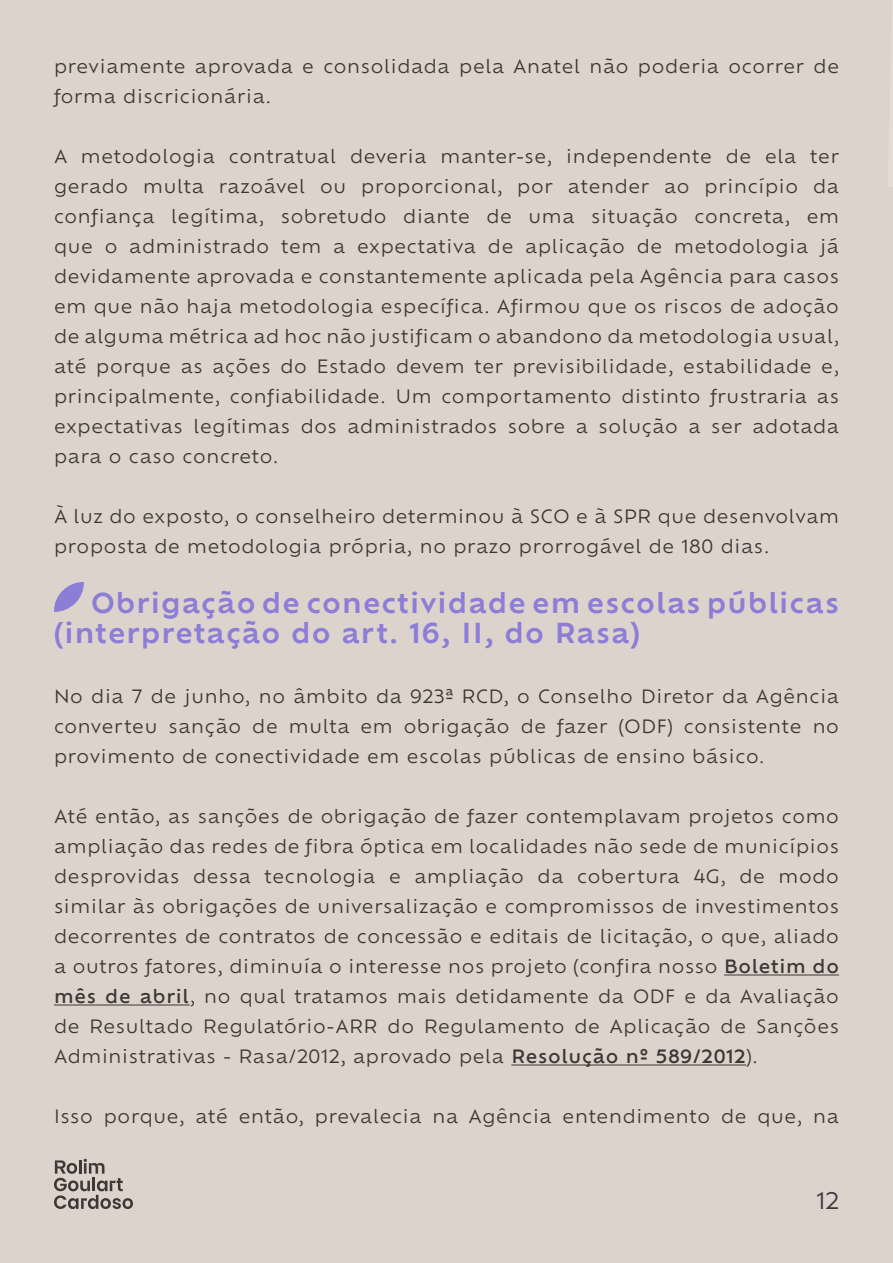
<style>
.page{position:relative;width:893px;height:1263px;background:#ddd3cd}
.page>*{position:absolute;margin:0;border:0;box-sizing:border-box;transform-origin:0 0}
.t1{font:600 27px/30px "Ofelia Text";letter-spacing:.04em;color:#8c7dd7}
.t2{font:22.5px "Ofelia Text";color:#42363b}
.t3{font:18px/30px "Ofelia Text";letter-spacing:.04em;color:#3c3732;text-align:justify}
.s1{font-weight:500}
</style>
<div class="page">
<svg style="left:54px;top:1159px;width:79px;height:50px"></svg>
<hr style="left:724px;top:974px;width:115px;height:1px;background:#3c3732">
<hr style="left:54px;top:1004px;width:136px;height:1px;background:#3c3732">
<hr style="left:511px;top:1064px;width:235px;height:1px;background:#3c3732">
<svg style="left:54px;top:582px;width:30px;height:30px"></svg>
<p class="t3" style="left:54px;top:50px;width:786px">previamente aprovada e consolidada pela Anatel não poderia ocorrer de forma discricionária.</p>
<p class="t3" style="left:54px;top:140px;width:786px">A metodologia contratual deveria manter-se, independente de ela ter gerado multa razoável ou proporcional, por atender ao princípio da confiança legítima, sobretudo diante de uma situação concreta, em que o administrado tem a expectativa de aplicação de metodologia já devidamente aprovada e constantemente aplicada pela Agência para casos em que não haja metodologia específica. Afirmou que os riscos de adoção de alguma métrica ad hoc não justificam o abandono da metodologia usual, até porque as ações do Estado devem ter previsibilidade, estabilidade e, principalmente, confiabilidade. Um comportamento distinto frustraria as expectativas legítimas dos administrados sobre a solução a ser adotada para o caso concreto.</p>
<p class="t3" style="left:54px;top:500px;width:786px">À luz do exposto, o conselheiro determinou à SCO e à SPR que desenvolvam proposta de metodologia própria, no prazo prorrogável de 180 dias.</p>
<h1 class="t1" style="left:54px;top:586px;width:786px;text-indent:37px">Obrigação de conectividade em escolas públicas (interpretação do art. 16, II, do Rasa)</h1>
<p class="t3" style="left:54px;top:680px;width:786px">No dia 7 de junho, no âmbito da 923ª RCD, o Conselho Diretor da Agência converteu sanção de multa em obrigação de fazer (ODF) consistente no provimento de conectividade em escolas públicas de ensino básico.</p>
<p class="t3" style="left:54px;top:800px;width:786px">Até então, as sanções de obrigação de fazer contemplavam projetos como ampliação das redes de fibra óptica em localidades não sede de municípios desprovidas dessa tecnologia e ampliação da cobertura 4G, de modo similar às obrigações de universalização e compromissos de investimentos decorrentes de contratos de concessão e editais de licitação, o que, aliado a outros fatores, diminuía o interesse nos projeto (confira nosso <span class="s1">Boletim do mês de abril</span>, no qual tratamos mais detidamente da ODF e da Avaliação de Resultado Regulatório-ARR do Regulamento de Aplicação de Sanções Administrativas - Rasa/2012, aprovado pela <span class="s1">Resolução nº 589/2012</span>).</p>
<p class="t3" style="left:54px;top:1100px;width:786px">Isso porque, até então, prevalecia na Agência entendimento de que, na</p>
<p class="t2" style="left:816px;top:1183px;width:24px">12</p>
</div>
